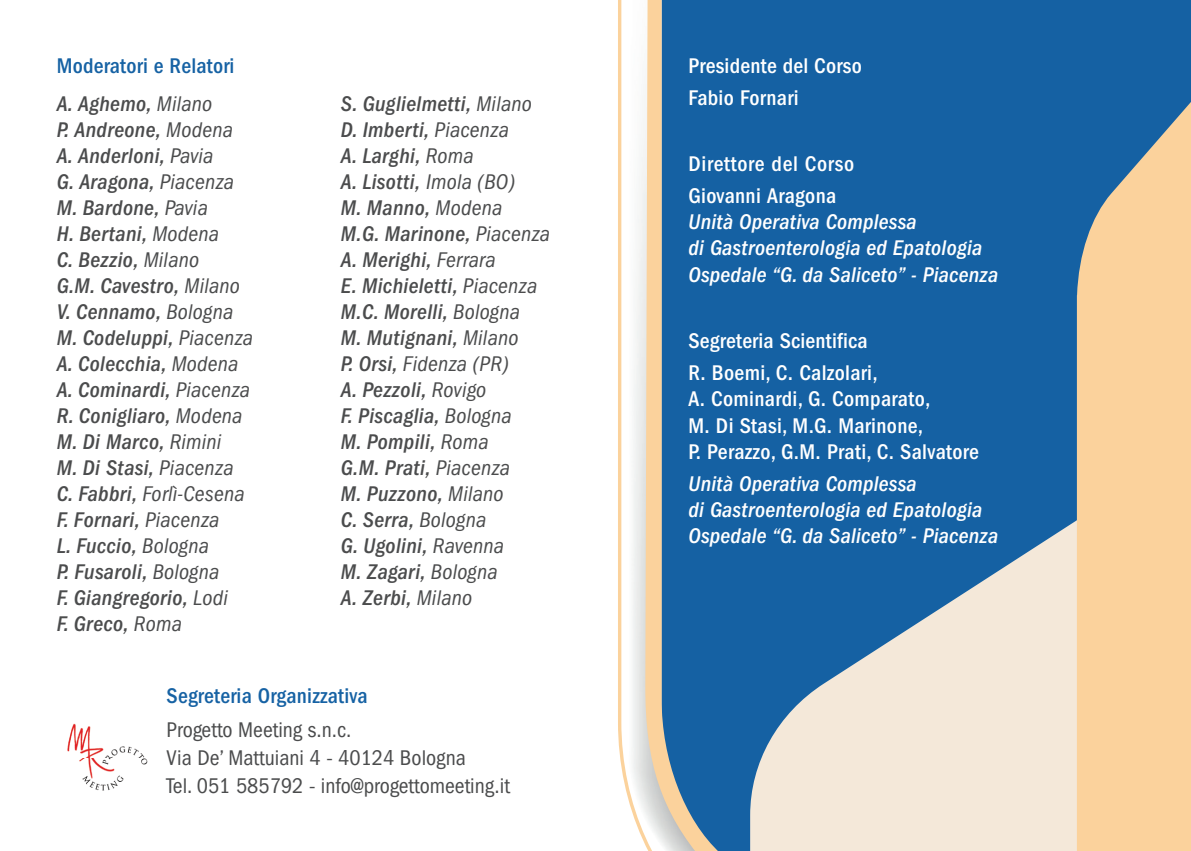
<style>
.page{position:relative;width:1191px;height:851px;background:#fff}
.page>*{position:absolute;margin:0;border:0;box-sizing:border-box;transform-origin:0 0}
.t1{font:italic 500 condensed 22px/26px "Franklin Gothic";letter-spacing:.015em;color:#4b4c4d}
.t2{font:500 condensed 22px/32px "Franklin Gothic";letter-spacing:.015em;color:#fff}
.t3{font:italic 500 condensed 22px/26.2px "Franklin Gothic";letter-spacing:.01em;color:#fff}
.t4{font:condensed 22px/28px "Franklin Gothic";color:#4b4c4d}
.t5{font:500 condensed 22px/37.4px "Franklin Gothic";letter-spacing:.01em;color:#1662a4}
.s1{font-style:italic;color:#4b4c4d}
.s2{font-weight:400;font-style:italic;color:#4b4c4d}
.s3{font-weight:400}
</style>
<div class="page">
<svg style="left:618px;top:0;width:27px;height:844px"></svg>
<div style="left:971px;top:0;width:220px;height:461px;background:#1561a3"></div>
<svg style="left:971px;top:461px;width:106px;height:389px;background:#bec7cb"></svg>
<svg style="left:645px;top:0;width:326px;height:850px;background:#437bab"></svg>
<svg style="left:1077px;top:7px;width:114px;height:843px;background:#cdbb9d"></svg>
<img style="left:67px;top:723px;width:81px;height:68px">
<p class="t5" style="left:57px;top:47px;width:179px">Moderatori e Relatori<br><span class="s1">A. Aghemo,</span> <span class="s2">Milano</span></p>
<p class="t1" style="left:57px;top:117px;width:198px">P. Andreone, <span class="s3">Modena<br></span>A. Anderloni, <span class="s3">Pavia<br></span>G. Aragona, <span class="s3">Piacenza<br></span>M. Bardone, <span class="s3">Pavia<br></span>H. Bertani, <span class="s3">Modena<br></span>C. Bezzio, <span class="s3">Milano<br></span>G.M. Cavestro, <span class="s3">Milano<br></span>V. Cennamo, <span class="s3">Bologna<br></span>M. Codeluppi, <span class="s3">Piacenza<br></span>A. Colecchia, <span class="s3">Modena<br></span>A. Cominardi, <span class="s3">Piacenza<br></span>R. Conigliaro, <span class="s3">Modena<br></span>M. Di Marco, <span class="s3">Rimini<br></span>M. Di Stasi, <span class="s3">Piacenza<br></span>C. Fabbri, <span class="s3">Forlì-Cesena<br></span>F. Fornari, <span class="s3">Piacenza<br></span>L. Fuccio, <span class="s3">Bologna<br></span>P. Fusaroli, <span class="s3">Bologna<br></span>F. Giangregorio, <span class="s3">Lodi<br></span>F. Greco, <span class="s3">Roma</span></p>
<p class="t1" style="left:341px;top:91px;width:210px">S. Guglielmetti, <span class="s3">Milano<br></span>D. Imberti, <span class="s3">Piacenza<br></span>A. Larghi, <span class="s3">Roma<br></span>A. Lisotti, <span class="s3">Imola (BO)<br></span>M. Manno, <span class="s3">Modena<br></span>M.G. Marinone, <span class="s3">Piacenza<br></span>A. Merighi, <span class="s3">Ferrara<br></span>E. Michieletti, <span class="s3">Piacenza<br></span>M.C. Morelli, <span class="s3">Bologna<br></span>M. Mutignani, <span class="s3">Milano<br></span>P. Orsi, <span class="s3">Fidenza (PR)<br></span>A. Pezzoli, <span class="s3">Rovigo<br></span>F. Piscaglia, <span class="s3">Bologna<br></span>M. Pompili, <span class="s3">Roma<br></span>G.M. Prati, <span class="s3">Piacenza<br></span>M. Puzzono, <span class="s3">Milano<br></span>C. Serra, <span class="s3">Bologna<br></span>G. Ugolini, <span class="s3">Ravenna<br></span>M. Zagari, <span class="s3">Bologna<br></span>A. Zerbi, <span class="s3">Milano</span></p>
<p class="t5" style="left:167px;top:677px;width:203px">Segreteria Organizzativa</p>
<p class="t4" style="left:167px;top:715px;width:345px">Progetto Meeting s.n.c.<br>Via De’ Mattuiani 4 - 40124 Bologna<br>Tel. 051 585792 - info@progettomeeting.it</p>
<p class="t2" style="left:688px;top:50px;width:175px">Presidente del Corso<br>Fabio Fornari</p>
<p class="t2" style="left:688px;top:148px;width:167px">Direttore del Corso<br>Giovanni Aragona</p>
<p class="t3" style="left:688px;top:209px;width:311px">Unità Operativa Complessa<br>di Gastroenterologia ed Epatologia<br>Ospedale “G. da Saliceto” - Piacenza</p>
<p class="t2" style="left:688px;top:324px;width:191px">Segreteria Scientifica<br>R. Boemi, C. Calzolari,</p>
<p class="t2" style="left:688px;top:386px;width:292px;line-height:26.4px">A. Cominardi, G. Comparato,<br>M. Di Stasi, M.G. Marinone,<br>P. Perazzo, G.M. Prati, C. Salvatore</p>
<p class="t3" style="left:688px;top:471px;width:311px">Unità Operativa Complessa<br>di Gastroenterologia ed Epatologia<br>Ospedale “G. da Saliceto” - Piacenza</p>
</div>
